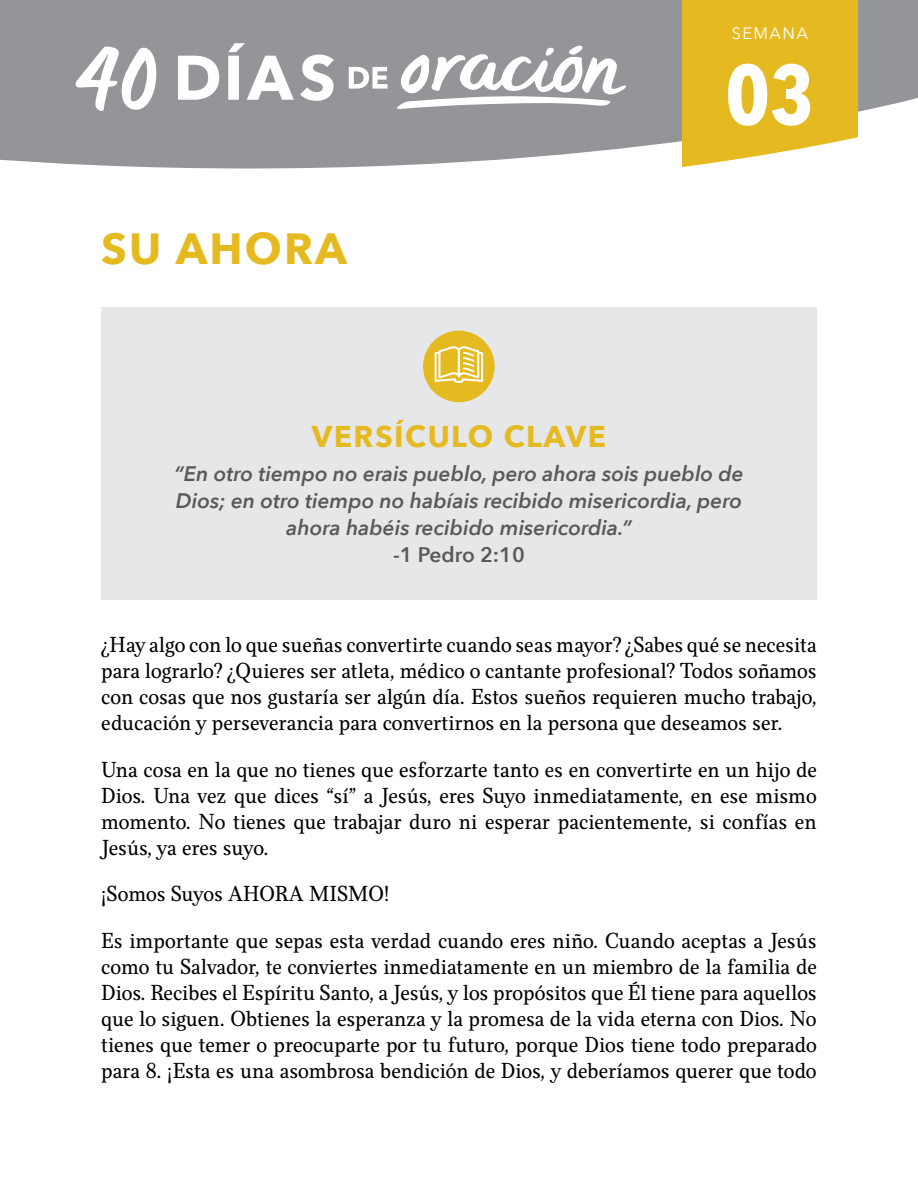
<style>
.page{position:relative;width:918px;height:1188px;background:#fff}
.page>*{position:absolute;margin:0;border:0;box-sizing:border-box;transform-origin:0 0}
.t1{font:700 84.3px "Avenir Next Condensed";color:#fff}
.t2{font:700 43.5px "Avenir Next";letter-spacing:.05em;color:#e5ba21}
.t3{font:700 30px "Avenir Next";letter-spacing:.05em;color:#e5ba21}
.t4{font:21.75px/26.1px "Felice";color:#000;text-align:justify}
.t5{font:italic 600 21px/27px "Avenir Next";color:#58595b;text-align:center}
.t6{font:600 21px "Avenir Next";color:#58595b}
.t7{font:16.5px "Avenir Next";letter-spacing:.08em;color:#fff}
</style>
<div class="page">
<div style="left:101px;top:307px;width:716px;height:292px;background:#e6e7e8"></div>
<svg style="left:0;top:0;width:918px;height:168px;fill:#939598"></svg>
<svg style="left:682px;top:0;width:175px;height:168px"></svg>
<div style="left:423px;top:331px;width:72px;height:71px;background:#e5ba21;border-radius:50%"></div>
<svg style="left:434px;top:346px;width:50px;height:37px"></svg>
<svg style="left:75px;top:46px;width:87px;height:65px"></svg>
<svg style="left:396px;top:45px;width:232px;height:64px"></svg>
<svg style="left:178px;top:56px;width:41px;height:44px"></svg>
<svg style="left:228px;top:43px;width:66px;height:57px"></svg>
<svg style="left:300px;top:55px;width:34px;height:46px"></svg>
<svg style="left:349px;top:67px;width:39px;height:22px"></svg>
<p class="t7" style="left:732px;top:19px;width:77px">SEMANA</p>
<h2 class="t2" style="left:101px;top:211px;width:247px">SU AHORA</h2>
<h1 class="t1" style="left:726px;top:43px;width:90px">03</h1>
<h3 class="t3" style="left:312px;top:410px;width:296px">VERSÍCULO CLAVE</h3>
<p class="t5" style="left:174px;top:459px;width:571px">“En otro tiempo no erais pueblo, pero ahora sois pueblo de<br>Dios; en otro tiempo no habíais recibido misericordia, pero ahora habéis recibido misericordia.”</p>
<p class="t6" style="left:393px;top:536px;width:133px">-1 Pedro 2:10</p>
<p class="t4" style="left:101px;top:632px;width:717px">¿Hay algo con lo que sueñas convertirte cuando seas mayor? ¿Sabes qué se necesita para lograrlo? ¿Quieres ser atleta, médico o cantante profesional? Todos soñamos con cosas que nos gustaría ser algún día. Estos sueños requieren mucho trabajo, educación y perseverancia para convertirnos en la persona que deseamos ser.</p>
<p class="t4" style="left:101px;top:757px;width:717px">Una cosa en la que no tienes que esforzarte tanto es en convertirte en un hijo de Dios. Una vez que dices “sí” a Jesús, eres Suyo inmediatamente, en ese mismo momento. No tienes que trabajar duro ni esperar pacientemente, si confías en Jesús, ya eres suyo.</p>
<p class="t4" style="left:101px;top:871px;width:717px;line-height:46.3px">¡Somos Suyos AHORA MISMO!<br>Es importante que sepas esta verdad cuando eres niño. Cuando aceptas a Jesús</p>
<p class="t4" style="left:101px;top:954px;width:717px">como tu Salvador, te conviertes inmediatamente en un miembro de la familia de Dios. Recibes el Espíritu Santo, a Jesús, y los propósitos que Él tiene para aquellos que lo siguen. Obtienes la esperanza y la promesa de la vida eterna con Dios. No tienes que temer o preocuparte por tu futuro, porque Dios tiene todo preparado para 8. ¡Esta es una asombrosa bendición de Dios, y deberíamos querer que todo</p>
</div>
